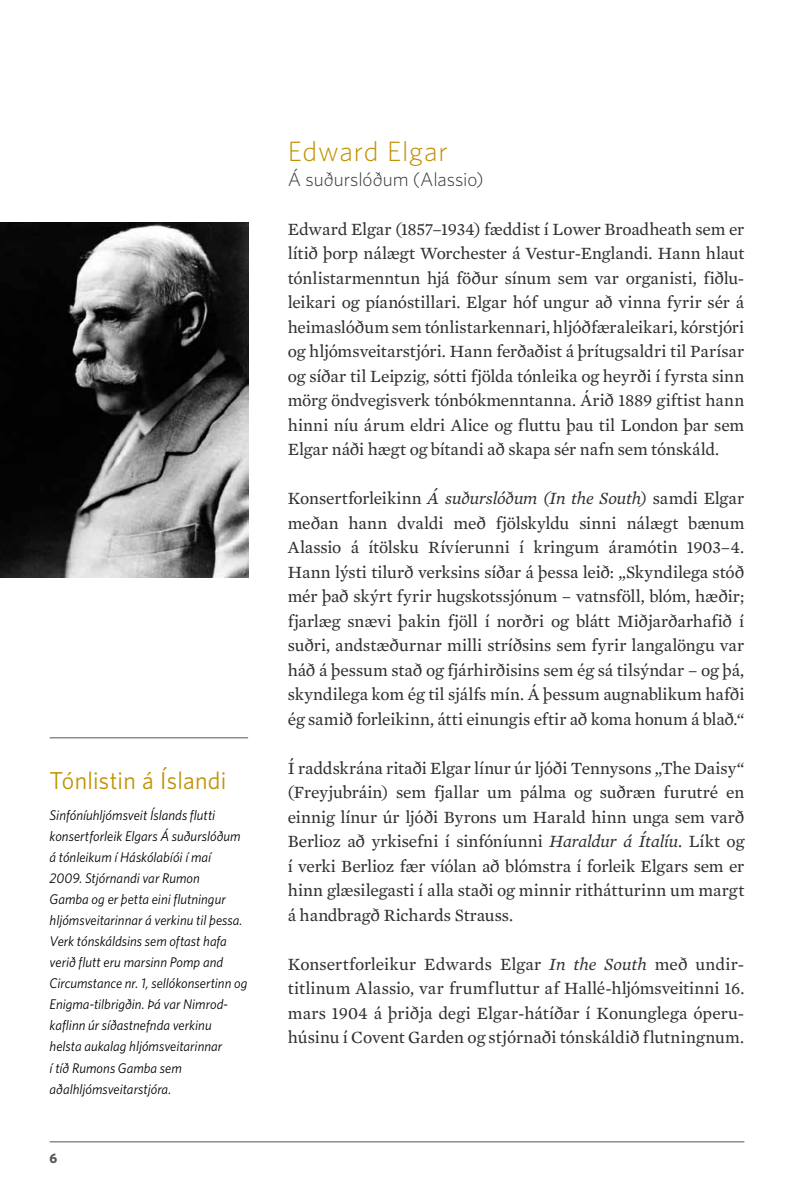
<style>
.page{position:relative;width:794px;height:1191px;background:#fff}
.page>*{position:absolute;margin:0;border:0;box-sizing:border-box;transform-origin:0 0}
.t1{font:300 28px "Whitney";letter-spacing:.03em;color:#c09100}
.t2{font:24.5px "Whitney";letter-spacing:.01em;color:#c09100}
.t3{font:300 19.25px "Whitney";letter-spacing:-.005em;color:#363635}
.t4{font:17.5px/24.5px "Mercury Text G2";letter-spacing:-.005em;color:#30302f;text-align:justify}
.t5{font:italic 14px/21px "Whitney";color:#000}
.t6{font:700 14px "Whitney";color:#555454}
.s1{font-style:italic}
</style>
<div class="page">
<hr style="left:50px;top:1141px;width:694px;height:1px;background:#555454">
<img style="left:0;top:223px;width:248px;height:355px">
<hr style="left:50px;top:737px;width:198px;height:1px;background:#555454">
<h2 class="t2" style="left:50px;top:766px;width:178px">Tónlistin á Íslandi</h2>
<p class="t5" style="left:50px;top:804px;width:199px">Sinfóníuhljómsveit Íslands flutti konsertforleik Elgars Á suðurslóðum á tónleikum í Háskólabíói í maí 2009. Stjórnandi var Rumon<br>Gamba og er þetta eini flutningur hljómsveitarinnar á verkinu til þessa.<br>Verk tónskáldsins sem oftast hafa verið flutt eru marsinn Pomp and Circumstance nr. 1, sellókonsertinn og Enigma-tilbrigðin. Þá var Nimrod&shy;kaflinn úr síðastnefnda verkinu<br>helsta aukalag hljómsveitarinnar<br>í tíð Rumons Gamba sem aðalhljómsveitarstjóra.</p>
<p class="t6" style="left:50px;top:1150px;width:9px">6</p>
<h1 class="t1" style="left:288px;top:135px;width:161px">Edward Elgar</h1>
<p class="t3" style="left:288px;top:168px;width:197px">Á suðurslóðum (Alassio)</p>
<p class="t4" style="left:288px;top:217px;width:458px">Edward Elgar (1857–1934) fæddist í Lower Broadheath sem er lítið þorp nálægt Worchester á Vestur-Englandi. Hann hlaut tónlistarmenntun hjá föður sínum sem var organisti, fiðlu&shy;leikari og píanóstillari. Elgar hóf ungur að vinna fyrir sér á heimaslóðum sem tónlistarkennari, hljóðfæraleikari, kórstjóri og hljómsveitarstjóri. Hann ferðaðist á þrítugsaldri til Parísar og síðar til Leipzig, sótti fjölda tónleika og heyrði í fyrsta sinn mörg öndvegisverk tónbókmenntanna. Árið 1889 giftist hann hinni níu árum eldri Alice og fluttu þau til London þar sem Elgar náði hægt og bítandi að skapa sér nafn sem tónskáld.</p>
<p class="t4" style="left:288px;top:486px;width:458px">Konsertforleikinn <span class="s1">Á suðurslóðum (In the South)</span> samdi Elgar meðan hann dvaldi með fjölskyldu sinni nálægt bænum Alassio á ítölsku Rívíerunni í kringum áramótin 1903–4.<br>Hann lýsti tilurð verksins síðar á þessa leið: „Skyndilega stóð mér það skýrt fyrir hugskotssjónum – vatnsföll, blóm, hæðir; fjarlæg snævi þakin fjöll í norðri og blátt Miðjarðarhafið í suðri, andstæðurnar milli stríðsins sem fyrir langalöngu var háð á þessum stað og fjárhirðisins sem ég sá tilsýndar – og þá, skyndilega kom ég til sjálfs mín. Á þessum augnablikum hafði ég samið forleikinn, átti einungis eftir að koma honum á blað.“</p>
<p class="t4" style="left:288px;top:756px;width:458px">Í raddskrána ritaði Elgar línur úr ljóði Tennysons „The Daisy“ (Freyjubráin) sem fjallar um pálma og suðræn furutré en einnig línur úr ljóði Byrons um Harald hinn unga sem varð Berlioz að yrkisefni í sinfóníunni <span class="s1">Haraldur á Ítalíu</span>. Líkt og í verki Berlioz fær víólan að blómstra í forleik Elgars sem er hinn glæsilegasti í alla staði og minnir rithátturinn um margt á handbragð Richards Strauss.</p>
<p class="t4" style="left:288px;top:952px;width:458px">Konsertforleikur Edwards Elgar <span class="s1">In the South</span> með undir&shy;titlinum Alassio, var frumfluttur af Hallé-hljómsveitinni 16. mars 1904 á þriðja degi Elgar-hátíðar í Konunglega óperu&shy;húsinu í Covent Garden og stjórnaði tónskáldið flutningnum.</p>
</div>
